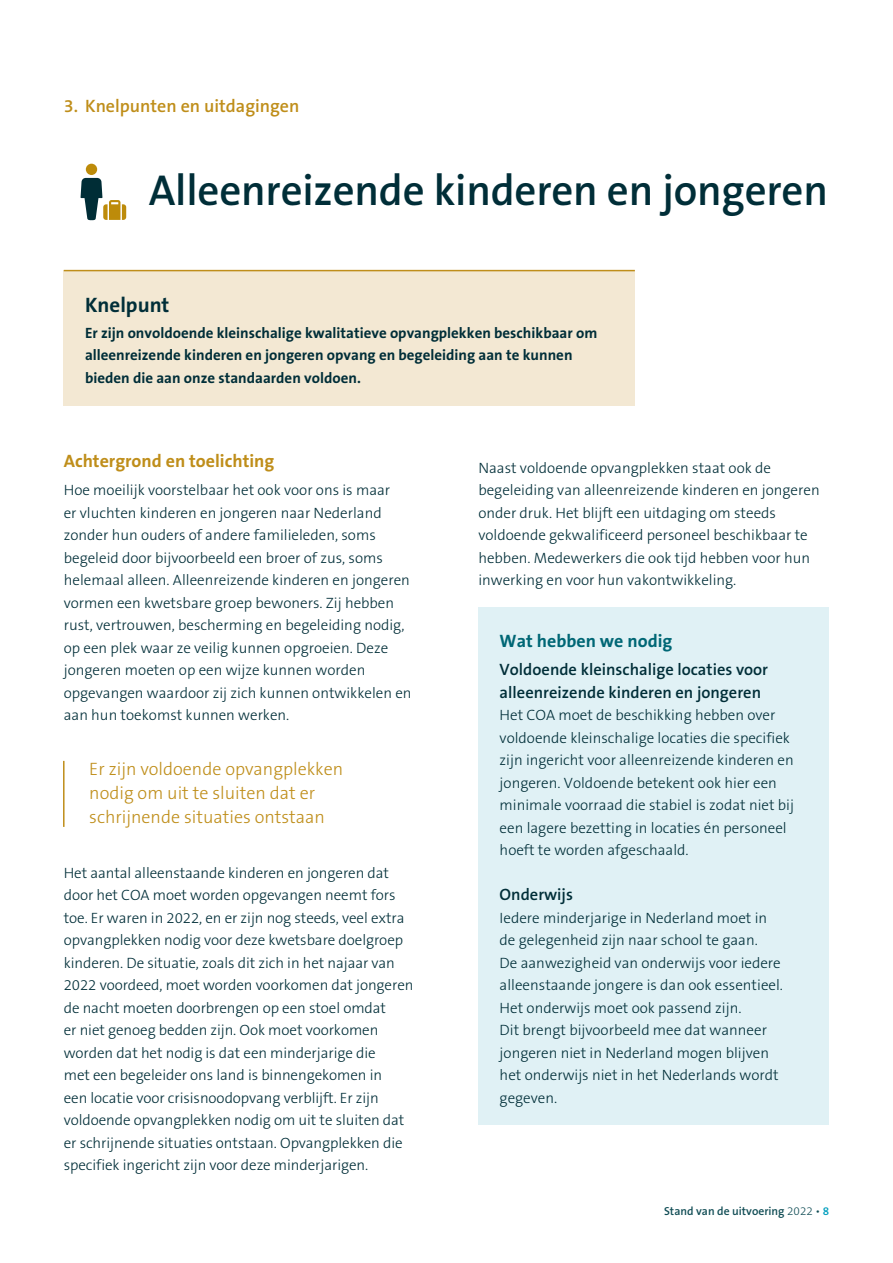
<style>
.page{position:relative;width:893px;height:1263px;background:#fff}
.page>*{position:absolute;margin:0;border:0;box-sizing:border-box;transform-origin:0 0}
.t1{font:600 43.5px "The Sans B6";letter-spacing:-.005em;color:#002e38}
.Kaderkop{font:700 21px "The Sans B7";color:#002e38}
.t2{font:300 18px/24px "The Sans B3";color:#bf8e1a}
.t3{font:600 18px "The Sans B6";color:#bf8e1a}
.TK1{font:700 18px "The Sans B7";color:#bf8e1a}
.TK1_wat_hebben_we_nodig{font:700 18px "The Sans B7";color:#006775}
.TK2_Wat_hebben_we_nodig{font:600 16.5px/22.5px "The Sans B6";color:#002e38}
.Body{font:300 15px/22.5px "The Sans B3";color:#002e38}
.Body_Wat_hebben_we_nodig{font:300 15px/22.5px "The Sans B3";color:#002e38}
.Kaderbody{font:700 15px/22.5px "The Sans B7";color:#002e38}
.t4{font:600 11.7px "The Sans B6";color:#114d55}
.s1{font-family:"The Sans B3";font-weight:300}
.s2{color:#009ebd}
</style>
<div class="page">
<div style="left:478px;top:607px;width:351px;height:49px;background:#e0f1f5"></div>
<div style="left:478px;top:645px;width:351px;height:73px;background:#e0f1f5"></div>
<div style="left:478px;top:691px;width:351px;height:187px;background:#e0f1f5"></div>
<div style="left:478px;top:870px;width:351px;height:50px;background:#e0f1f5"></div>
<div style="left:478px;top:893px;width:351px;height:232px;background:#e0f1f5"></div>
<div style="left:64px;top:270px;width:571px;height:135px;background:#f3e8d3"></div>
<hr style="left:64px;top:270px;width:571px;height:1px;background:#bf8e1a">
<hr style="left:63px;top:761px;width:2px;height:66px;background:#bf8e1a">
<div style="left:86px;top:164px;width:11px;height:11px;background:#bd8b0a;border-radius:50%"></div>
<svg style="left:81px;top:178px;width:45px;height:42px"></svg>
<h1 class="t3" style="left:64px;top:97px;width:237px">3. Knelpunten en uitdagingen</h1>
<h2 class="t1" style="left:149px;top:167px;width:681px">Alleenreizende kinderen en jongeren</h2>
<h2 class="Kaderkop" style="left:85px;top:294px;width:86px">Knelpunt</h2>
<p class="Kaderbody" style="left:85px;top:322px;width:514px">Er zijn onvoldoende kleinschalige kwalitatieve opvangplekken beschikbaar om alleenreizende kinderen en jongeren opvang en begeleiding aan te kunnen bieden die aan onze standaarden voldoen.</p>
<h2 class="TK1" style="left:64px;top:451px;width:212px">Achtergrond en toelichting</h2>
<p class="Body" style="left:64px;top:480px;width:349px">Hoe moeilijk voorstelbaar het ook voor ons is maar<br>er vluchten kinderen en jongeren naar Nederland zonder hun ouders of andere familieleden, soms begeleid door bijvoorbeeld een broer of zus, soms helemaal alleen. Alleenreizende kinderen en jongeren vormen een kwetsbare groep bewoners. Zij hebben rust, vertrouwen, bescherming en begeleiding nodig, op een plek waar ze veilig kunnen opgroeien. Deze jongeren moeten op een wijze kunnen worden opgevangen waardoor zij zich kunnen ontwikkelen en aan hun toekomst kunnen werken.</p>
<p class="t2" style="left:89px;top:758px;width:255px">Er zijn voldoende opvangplekken nodig om uit te sluiten dat er schrijnende situaties ontstaan</p>
<p class="Body" style="left:64px;top:862px;width:351px">Het aantal alleenstaande kinderen en jongeren dat door het COA moet worden opgevangen neemt fors toe. Er waren in 2022, en er zijn nog steeds, veel extra opvangplekken nodig voor deze kwetsbare doelgroep kinderen. De situatie, zoals dit zich in het najaar van 2022 voordeed, moet worden voorkomen dat jongeren de nacht moeten doorbrengen op een stoel omdat<br>er niet genoeg bedden zijn. Ook moet voorkomen worden dat het nodig is dat een minderjarige die<br>met een begeleider ons land is binnengekomen in<br>een locatie voor crisisnoodopvang verblijft. Er zijn voldoende opvangplekken nodig om uit te sluiten dat er schrijnende situaties ontstaan. Opvangplekken die specifiek ingericht zijn voor deze minderjarigen.</p>
<p class="Body" style="left:478px;top:457px;width:343px">Naast voldoende opvangplekken staat ook de begeleiding van alleenreizende kinderen en jongeren onder druk. Het blijft een uitdaging om steeds voldoende gekwalificeerd personeel beschikbaar te hebben. Medewerkers die ook tijd hebben voor hun inwerking en voor hun vakontwikkeling.</p>
<h1 class="TK1_wat_hebben_we_nodig" style="left:500px;top:631px;width:174px">Wat hebben we nodig</h1>
<h2 class="TK2_Wat_hebben_we_nodig" style="left:500px;top:659px;width:270px">Voldoende kleinschalige locaties voor alleenreizende kinderen en jongeren</h2>
<p class="Body_Wat_hebben_we_nodig" style="left:500px;top:705px;width:296px">Het COA moet de beschikking hebben over voldoende kleinschalige locaties die specifiek zijn ingericht voor alleenreizende kinderen en jongeren. Voldoende betekent ook hier een minimale voorraad die stabiel is zodat niet bij een lagere bezetting in locaties én personeel hoeft te worden afgeschaald.</p>
<h2 class="TK2_Wat_hebben_we_nodig" style="left:500px;top:884px;width:75px">Onderwijs</h2>
<p class="Body_Wat_hebben_we_nodig" style="left:500px;top:907px;width:285px">Iedere minderjarige in Nederland moet in de gelegenheid zijn naar school te gaan.<br>De aanwezigheid van onderwijs voor iedere alleenstaande jongere is dan ook essentieel.<br>Het onderwijs moet ook passend zijn.<br>Dit brengt bijvoorbeeld mee dat wanneer jongeren niet in Nederland mogen blijven het onderwijs niet in het Nederlands wordt gegeven.</p>
<p class="t4" style="left:664px;top:1205px;width:167px">Stand van de uitvoering <span class="s1">2022 •</span> <span class="s2">8</span></p>
</div>
